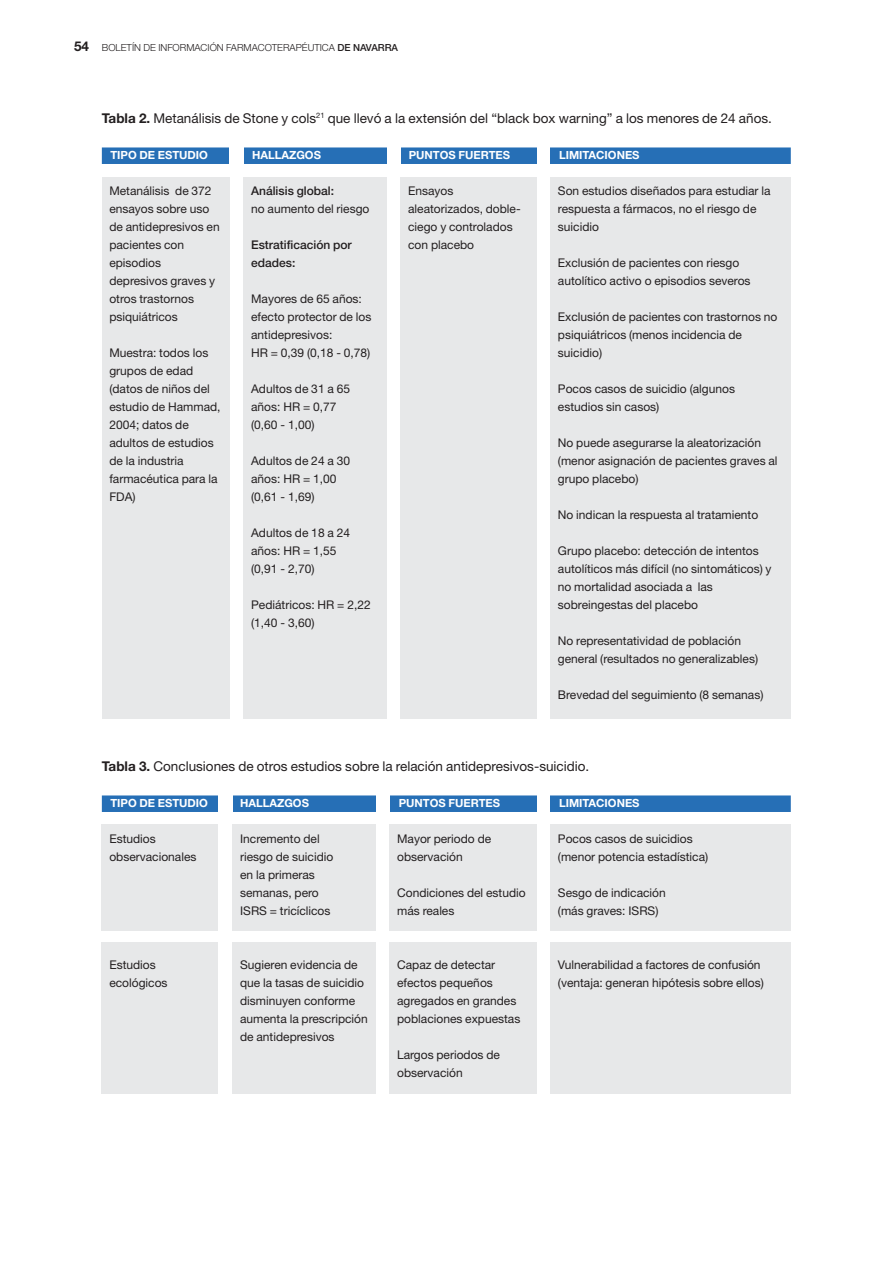
<style>
.page{position:relative;width:893px;height:1263px;background:#fff}
.page>*{position:absolute;margin:0;border:0;box-sizing:border-box;transform-origin:0 0}
.t1{font:13.5px "Helvetica Neue";color:#231f20}
.t2{font:12px/18px "Helvetica Neue";color:#231f20}
.t3{font:500 12px/18px "Helvetica Neue";color:#231f20}
.t4{font:700 11.25px "Helvetica Neue";color:#fff}
.t5{font:300 9.75px "Helvetica Neue";color:#231f20}
.s1{font-weight:700;font-size:13.5px}
.s2{font-weight:500}
.s3{font-weight:700}
</style>
<div class="page">
<div style="left:102px;top:178px;width:127px;height:541px;background:#e7e8e9"></div>
<div style="left:244px;top:178px;width:143px;height:541px;background:#e7e8e9"></div>
<div style="left:401px;top:178px;width:136px;height:541px;background:#e7e8e9"></div>
<div style="left:550px;top:178px;width:241px;height:541px;background:#e7e8e9"></div>
<div style="left:102px;top:147px;width:689px;height:17px;background:#266fb6"></div>
<div style="left:229px;top:147px;width:15px;height:28px;background:#fff"></div>
<div style="left:387px;top:147px;width:13px;height:28px;background:#fff"></div>
<div style="left:537px;top:147px;width:13px;height:28px;background:#fff"></div>
<div style="left:102px;top:824px;width:116px;height:270px;background:#e7e8e9"></div>
<div style="left:233px;top:824px;width:143px;height:270px;background:#e7e8e9"></div>
<div style="left:390px;top:824px;width:147px;height:270px;background:#e7e8e9"></div>
<div style="left:550px;top:824px;width:241px;height:270px;background:#e7e8e9"></div>
<div style="left:102px;top:795px;width:689px;height:17px;background:#266fb6"></div>
<div style="left:218px;top:788px;width:14px;height:29px;background:#fff"></div>
<div style="left:376px;top:788px;width:13px;height:29px;background:#fff"></div>
<div style="left:537px;top:788px;width:13px;height:29px;background:#fff"></div>
<div style="left:95px;top:931px;width:704px;height:11px;background:#fff"></div>
<p class="t5" style="left:74px;top:44px;width:325px"><span class="s1">54</span> BOLETÍN DE INFORMACIÓN FARMACOTERAPÉUTICA <span class="s2">DE NAVARRA</span></p>
<p class="t1" style="left:102px;top:113px;width:671px"><span class="s3">Tabla 2.</span> Metanálisis de Stone y cols<sup>21</sup> que llevó a la extensión del “black box warning” a los menores de 24 años.</p>
<p class="t4" style="left:110px;top:151px;width:99px">TIPO DE ESTUDIO</p>
<p class="t4" style="left:252px;top:151px;width:70px">HALLAZGOS</p>
<p class="t4" style="left:409px;top:151px;width:103px">PUNTOS FUERTES</p>
<p class="t4" style="left:559px;top:151px;width:82px">LIMITACIONES</p>
<p class="t2" style="left:109px;top:183px;width:112px">Metanálisis de 372 ensayos sobre uso de antidepresivos en pacientes con episodios depresivos graves y otros trastornos psiquiátricos</p>
<p class="t2" style="left:109px;top:345px;width:113px">Muestra: todos los grupos de edad (datos de niños del estudio de Hammad,<br>2004; datos de adultos de estudios de la industria farmacéutica para la<br>FDA)</p>
<p class="t3" style="left:251px;top:183px;width:84px">Análisis global:</p>
<p class="t2" style="left:251px;top:201px;width:120px">no aumento del riesgo</p>
<p class="t3" style="left:251px;top:237px;width:102px">Estratificación por edades:</p>
<p class="t2" style="left:251px;top:291px;width:122px">Mayores de 65 años: efecto protector de los antidepresivos:<br>HR = 0,39 (0,18 - 0,78)</p>
<p class="t2" style="left:251px;top:381px;width:100px">Adultos de 31 a 65 años: HR = 0,77 (0,60 - 1,00)</p>
<p class="t2" style="left:251px;top:453px;width:100px">Adultos de 24 a 30 años: HR = 1,00 (0,61 - 1,69)</p>
<p class="t2" style="left:251px;top:525px;width:100px">Adultos de 18 a 24 años: HR = 1,55 (0,91 - 2,70)</p>
<p class="t2" style="left:251px;top:597px;width:121px">Pediátricos: HR = 2,22 (1,40 - 3,60)</p>
<p class="t2" style="left:408px;top:183px;width:114px">Ensayos aleatorizados, doble&shy;ciego y controlados con placebo</p>
<p class="t2" style="left:558px;top:183px;width:214px">Son estudios diseñados para estudiar la respuesta a fármacos, no el riesgo de suicidio</p>
<p class="t2" style="left:558px;top:255px;width:194px">Exclusión de pacientes con riesgo autolítico activo o episodios severos</p>
<p class="t2" style="left:558px;top:309px;width:221px">Exclusión de pacientes con trastornos no psiquiátricos (menos incidencia de suicidio)</p>
<p class="t2" style="left:558px;top:381px;width:179px">Pocos casos de suicidio (algunos estudios sin casos)</p>
<p class="t2" style="left:558px;top:435px;width:221px">No puede asegurarse la aleatorización (menor asignación de pacientes graves al grupo placebo)</p>
<p class="t2" style="left:558px;top:507px;width:202px">No indican la respuesta al tratamiento</p>
<p class="t2" style="left:558px;top:543px;width:215px">Grupo placebo: detección de intentos autolíticos más difícil (no sintomáticos) y no mortalidad asociada a las sobreingestas del placebo</p>
<p class="t2" style="left:558px;top:633px;width:202px">No representatividad de población general (resultados no generalizables)</p>
<p class="t2" style="left:558px;top:687px;width:207px">Brevedad del seguimiento (8 semanas)</p>
<p class="t1" style="left:102px;top:761px;width:489px"><span class="s3">Tabla 3.</span> Conclusiones de otros estudios sobre la relación antidepresivos-suicidio.</p>
<p class="t4" style="left:110px;top:799px;width:99px">TIPO DE ESTUDIO</p>
<p class="t4" style="left:240px;top:799px;width:70px">HALLAZGOS</p>
<p class="t4" style="left:399px;top:799px;width:103px">PUNTOS FUERTES</p>
<p class="t4" style="left:559px;top:799px;width:82px">LIMITACIONES</p>
<p class="t2" style="left:109px;top:831px;width:89px">Estudios observacionales</p>
<p class="t2" style="left:109px;top:957px;width:60px">Estudios ecológicos</p>
<p class="t2" style="left:240px;top:831px;width:95px">Incremento del riesgo de suicidio en la primeras semanas, pero<br>ISRS = tricíclicos</p>
<p class="t2" style="left:240px;top:957px;width:129px">Sugieren evidencia de que la tasas de suicidio disminuyen conforme aumenta la prescripción de antidepresivos</p>
<p class="t2" style="left:397px;top:831px;width:96px">Mayor periodo de observación</p>
<p class="t2" style="left:397px;top:885px;width:130px">Condiciones del estudio más reales</p>
<p class="t2" style="left:397px;top:957px;width:125px">Capaz de detectar efectos pequeños agregados en grandes poblaciones expuestas</p>
<p class="t2" style="left:397px;top:1047px;width:104px">Largos periodos de observación</p>
<p class="t2" style="left:558px;top:831px;width:152px">Pocos casos de suicidios (menor potencia estadística)</p>
<p class="t2" style="left:558px;top:885px;width:109px">Sesgo de indicación (más graves: ISRS)</p>
<p class="t2" style="left:558px;top:957px;width:207px">Vulnerabilidad a factores de confusión (ventaja: generan hipótesis sobre ellos)</p>
</div>
